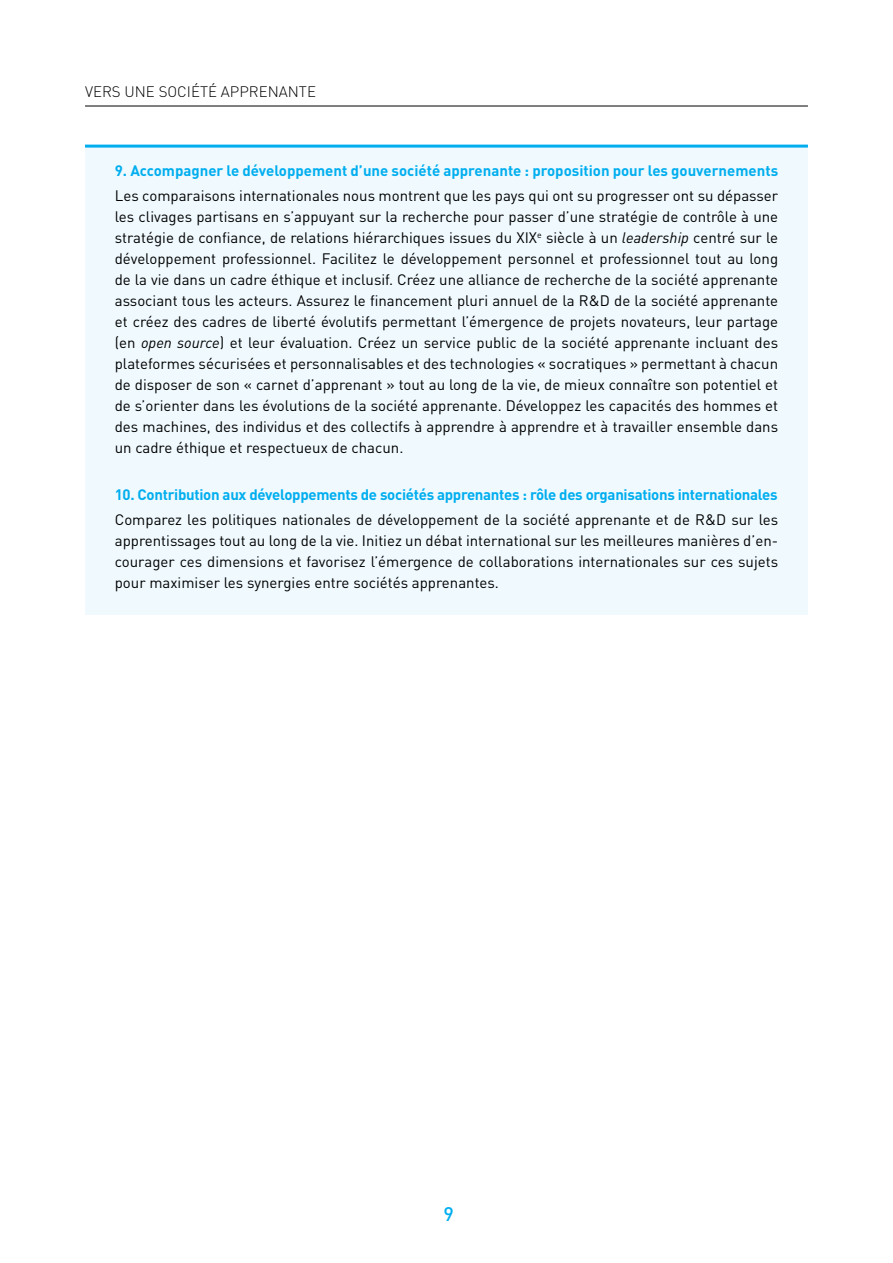
<style>
.page{position:relative;width:893px;height:1263px;background:#fff}
.page>*{position:absolute;margin:0;border:0;box-sizing:border-box;transform-origin:0 0}
.t1{font:500 19.5px "DIN";color:#00aeef}
.t2{font:15px/21px "DIN";color:#000;text-align:justify}
.t3{font:700 15px "DIN";letter-spacing:-.02em;color:#00aeef}
.t4{font:700 15px "DIN";color:#00aeef}
.t5{font:300 15px "DIN";color:#000}
.s1{font-style:italic}
</style>
<div class="page">
<hr style="left:85px;top:106px;width:723px;height:1px;background:#000">
<div style="left:85px;top:146px;width:723px;height:468px;background:#eff9fe"></div>
<hr style="left:85px;top:145px;width:723px;height:3px;background:#00aeef">
<p class="t5" style="left:85px;top:82px;width:232px">VERS UNE SOCIÉTÉ APPRENANTE</p>
<p class="t4" style="left:115px;top:161px;width:665px">9. Accompagner le développement d’une société apprenante : proposition pour les gouvernements</p>
<p class="t2" style="left:115px;top:185px;width:665px">Les comparaisons internationales nous montrent que les pays qui ont su progresser ont su dépasser les clivages partisans en s’appuyant sur la recherche pour passer d’une stratégie de contrôle à une stratégie de confiance, de relations hiérarchiques issues du XIX<sup>e</sup> siècle à un <span class="s1">leadership</span> centré sur le développement professionnel. Facilitez le développement personnel et professionnel tout au long de la vie dans un cadre éthique et inclusif. Créez une alliance de recherche de la société apprenante associant tous les acteurs. Assurez le financement pluri annuel de la R&amp;D de la société apprenante et créez des cadres de liberté évolutifs permettant l’émergence de projets novateurs, leur partage (en <span class="s1">open source</span>) et leur évaluation. Créez un service public de la société apprenante incluant des plateformes sécurisées et personnalisables et des technologies « socratiques » permettant à chacun de disposer de son « carnet d’apprenant » tout au long de la vie, de mieux connaître son potentiel et de s’orienter dans les évolutions de la société apprenante. Développez les capacités des hommes et des machines, des individus et des collectifs à apprendre à apprendre et à travailler ensemble dans un cadre éthique et respectueux de chacun.</p>
<p class="t3" style="left:115px;top:485px;width:664px">10. Contribution aux développements de sociétés apprenantes : rôle des organisations internationales</p>
<p class="t2" style="left:115px;top:509px;width:665px">Comparez les politiques nationales de développement de la société apprenante et de R&amp;D sur les apprentissages tout au long de la vie. Initiez un débat international sur les meilleures manières d’en&shy;courager ces dimensions et favorisez l’émergence de collaborations internationales sur ces sujets pour maximiser les synergies entre sociétés apprenantes.</p>
<h1 class="t1" style="left:443px;top:1201px;width:12px">9</h1>
</div>
